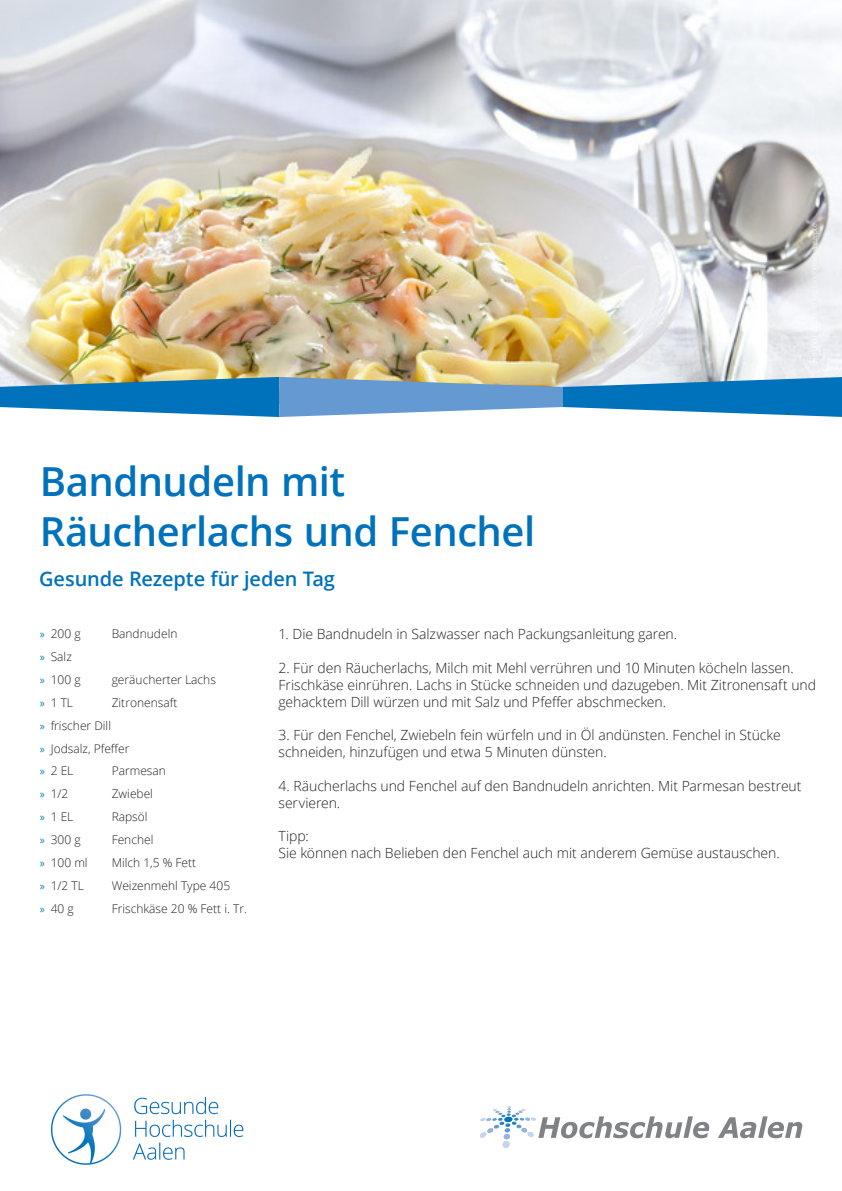
<style>
.page{position:relative;width:842px;height:1191px;background:#fff}
.page>*{position:absolute;margin:0;border:0;box-sizing:border-box;transform-origin:0 0}
.t1{font:600 40px/50px "Open Sans";letter-spacing:-.01em;color:#0072bc}
.t2{font:600 20px "Open Sans";letter-spacing:-.005em;color:#0072bc}
.t3{font:300 14px/16.8px "Open Sans";letter-spacing:-.005em;color:#231f20}
.t4{font:300 12px/22.9px "Open Sans";color:#231f20}
.s1{font-family:"Myriad Pro";font-weight:400;color:#0072bc}
</style>
<div class="page">
<img style="left:0;top:0;width:842px;height:377px">
<svg style="left:0;top:377px;width:842px;height:40px;background:#5499c7"></svg>
<svg style="left:718px;top:1116px;width:84px;height:22px"></svg>
<div style="left:502px;top:1141px;width:8px;height:6px;background:#c6d5ed;border-radius:50%"></div>
<svg style="left:480px;top:1106px;width:229px;height:33px"></svg>
<img style="left:52px;top:1094px;width:192px;height:71px">
<h1 class="t1" style="left:40px;top:456px;width:497px">Bandnudeln mit<br>Räucherlachs und Fenchel</h1>
<h2 class="t2" style="left:39px;top:565px;width:297px">Gesunde Rezepte für jeden Tag</h2>
<p class="t4" style="left:40px;top:622px;width:42px"><span class="s1">»</span> 200 g</p>
<p class="t4" style="left:112px;top:622px;width:67px">Bandnudeln</p>
<p class="t4" style="left:40px;top:644px;width:42px"><span class="s1">»</span> Salz<br><span class="s1">»</span> 100 g</p>
<p class="t4" style="left:112px;top:667px;width:106px">geräucherter Lachs</p>
<p class="t4" style="left:40px;top:690px;width:35px"><span class="s1">»</span> 1 TL</p>
<p class="t4" style="left:112px;top:690px;width:67px">Zitronensaft</p>
<p class="t4" style="left:40px;top:713px;width:91px"><span class="s1">»</span> frischer Dill<br><span class="s1">»</span> Jodsalz, Pfeffer <span class="s1">»</span> 2 EL</p>
<p class="t4" style="left:112px;top:759px;width:56px">Parmesan</p>
<p class="t4" style="left:40px;top:782px;width:30px"><span class="s1">»</span> 1/2</p>
<p class="t4" style="left:112px;top:782px;width:43px">Zwiebel</p>
<p class="t4" style="left:40px;top:805px;width:35px"><span class="s1">»</span> 1 EL</p>
<p class="t4" style="left:112px;top:805px;width:37px">Rapsöl</p>
<p class="t4" style="left:40px;top:828px;width:42px"><span class="s1">»</span> 300 g</p>
<p class="t4" style="left:112px;top:828px;width:43px">Fenchel</p>
<p class="t4" style="left:40px;top:851px;width:50px"><span class="s1">»</span> 100 ml</p>
<p class="t4" style="left:112px;top:851px;width:86px">Milch 1,5 % Fett</p>
<p class="t4" style="left:40px;top:874px;width:46px"><span class="s1">»</span> 1/2 TL</p>
<p class="t4" style="left:112px;top:874px;width:120px">Weizenmehl Type 405</p>
<p class="t4" style="left:40px;top:896px;width:36px"><span class="s1">»</span> 40 g</p>
<p class="t4" style="left:112px;top:896px;width:137px">Frischkäse 20 % Fett i. Tr.</p>
<p class="t3" style="left:279px;top:625px;width:400px">1. Die Bandnudeln in Salzwasser nach Packungsanleitung garen.</p>
<p class="t3" style="left:279px;top:659px;width:539px">2. Für den Räucherlachs, Milch mit Mehl verrühren und 10 Minuten köcheln lassen.<br>Frischkäse einrühren. Lachs in Stücke schneiden und dazugeben. Mit Zitronensaft und gehacktem Dill würzen und mit Salz und Pfeffer abschmecken.</p>
<p class="t3" style="left:279px;top:726px;width:504px">3. Für den Fenchel, Zwiebeln fein würfeln und in Öl andünsten. Fenchel in Stücke schneiden, hinzufügen und etwa 5 Minuten dünsten.</p>
<p class="t3" style="left:279px;top:777px;width:525px">4. Räucherlachs und Fenchel auf den Bandnudeln anrichten. Mit Parmesan bestreut servieren.</p>
<p class="t3" style="left:279px;top:827px;width:503px">Tipp:<br>Sie können nach Belieben den Fenchel auch mit anderem Gemüse austauschen.</p>
</div>
